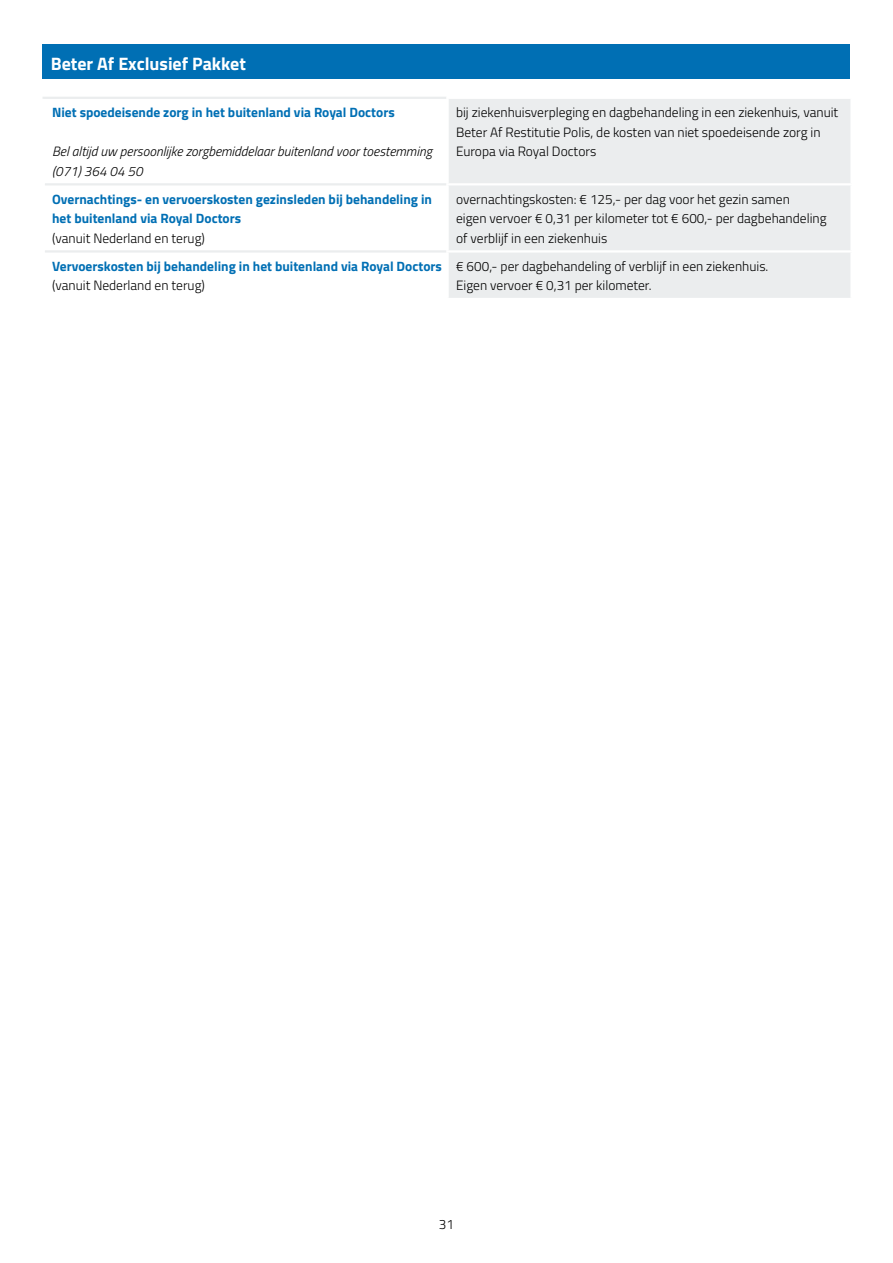
<style>
.page{position:relative;width:893px;height:1263px;background:#fff}
.page>*{position:absolute;margin:0;border:0;box-sizing:border-box;transform-origin:0 0}
.t1{font:700 18px "Titillium Web";color:#fff}
.t2{font:300 13.5px/19.5px "Titillium Web";color:#000}
.t3{font:700 13.5px/19.5px "Titillium Web";color:#006fb4}
.t4{font:italic 300 13.5px/19.5px "Titillium Web";color:#000}
</style>
<div class="page">
<div style="left:449px;top:99px;width:401px;height:199px;background:#ebedee"></div>
<hr style="left:43px;top:97px;width:403px;height:2px;background:#ebedee">
<hr style="left:45px;top:183px;width:401px;height:2px;background:#ebedee">
<hr style="left:45px;top:250px;width:401px;height:3px;background:#ebedee">
<hr style="left:446px;top:183px;width:407px;height:2px;background:#fff">
<hr style="left:446px;top:250px;width:407px;height:3px;background:#fff">
<div style="left:43px;top:45px;width:807px;height:34px;background:#006fb4"></div>
<h1 class="t1" style="left:51px;top:50px;width:197px">Beter Af Exclusief Pakket</h1>
<p class="t3" style="left:52px;top:102px;width:344px">Niet spoedeisende zorg in het buitenland via Royal Doctors</p>
<p class="t4" style="left:52px;top:141px;width:381px">Bel altijd uw persoonlijke zorgbemiddelaar buitenland voor toestemming (071) 364 04 50</p>
<p class="t3" style="left:52px;top:189px;width:381px">Overnachtings- en vervoerskosten gezinsleden bij behandeling in het buitenland via Royal Doctors</p>
<p class="t2" style="left:52px;top:228px;width:154px">(vanuit Nederland en terug)</p>
<p class="t3" style="left:52px;top:256px;width:391px">Vervoerskosten bij behandeling in het buitenland via Royal Doctors</p>
<p class="t2" style="left:52px;top:275px;width:154px">(vanuit Nederland en terug)</p>
<p class="t2" style="left:456px;top:102px;width:384px">bij ziekenhuisverpleging en dagbehandeling in een ziekenhuis, vanuit<br>Beter Af Restitutie Polis, de kosten van niet spoedeisende zorg in<br>Europa via Royal Doctors</p>
<p class="t2" style="left:456px;top:189px;width:372px">overnachtingskosten: € 125,- per dag voor het gezin samen<br>eigen vervoer € 0,31 per kilometer tot € 600,- per dagbehandeling of verblijf in een ziekenhuis</p>
<p class="t2" style="left:456px;top:256px;width:314px">€ 600,- per dagbehandeling of verblijf in een ziekenhuis.<br>Eigen vervoer € 0,31 per kilometer.</p>
<p class="t2" style="left:439px;top:1214px;width:17px">31</p>
</div>
